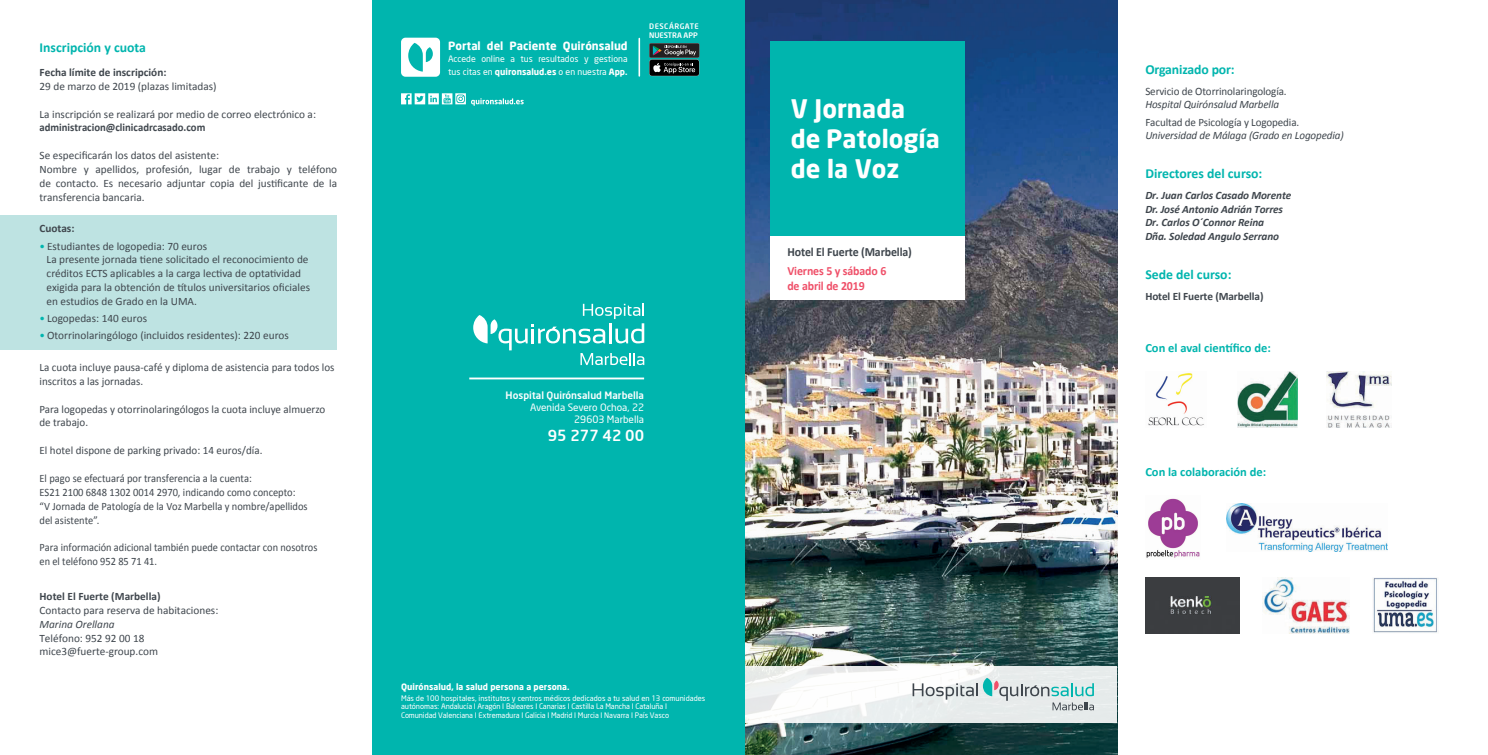
<style>
.page{position:relative;width:1488px;height:755px;background:#fff}
.page>*{position:absolute;margin:0;border:0;box-sizing:border-box;transform-origin:0 0}
.t1{font:700 25px/30px "Neo Sans";color:#fff}
.t2{font:500 15px "Neo Sans";color:#fff}
.t3{font:700 13.75px "Calibri";color:#00b5ae}
.t4{font:700 12.5px "Calibri";color:#00b5ae}
.t5{font:700 12.5px/15px "Calibri";letter-spacing:-.01em;color:#ef5069;scale:.95 1}
.t6{font:700 12.5px "Calibri";letter-spacing:-.01em;color:#3f464d;scale:.95 1}
.t7{font:11.25px/13.8px "Calibri";color:#3f464d}
.t8{font:11.25px/13.8px "Calibri";color:#3f464d;scale:.93 1}
.t9{font:italic 700 11.25px/13.8px "Calibri";letter-spacing:-.01em;color:#3f464d}
.t10{font:700 11.25px "Calibri";color:#3f464d}
.t11{font:11.25px/13.8px "Calibri";color:#3f464d;scale:.92 1}
.t12{font:italic 11.25px "Calibri";letter-spacing:-.01em;color:#3f464d}
.t13{font:700 11.25px "Calibri";color:#3f464d;scale:.95 1}
.t14{font:700 11.25px "Neo Sans";color:#fff}
.t15{font:10px/12px "Neo Sans";color:#fff;text-align:right}
.t16{font:500 10px "Neo Sans";color:#fff}
.t17{font:8.75px/12.5px "Neo Sans";color:#fff}
.t18{font:700 8.75px "Neo Sans";color:#fff}
.t19{font:7.5px/8.8px "Neo Sans";letter-spacing:-.01em;color:#fff}
.t20{font:500 7.5px/8.8px "Neo Sans";letter-spacing:-.005em;color:#fff}
.s1{color:#00b5ae}
.s2{font-weight:700}
</style>
<div class="page">
<div style="left:0;top:215px;width:337px;height:134px;background:#bee3e2"></div>
<img style="left:745px;top:0;width:372px;height:754px">
<svg style="left:745px;top:665px;width:372px;height:57px;fill:#ecf0f0"></svg>
<div style="left:769px;top:41px;width:195px;height:195px;background:#00b5ae"></div>
<div style="left:769px;top:236px;width:195px;height:64px;background:#fff"></div>
<div style="left:373px;top:0;width:372px;height:754px;background:#00b5ae"></div>
<hr style="left:469px;top:377px;width:175px;height:2px;background:#fff">
<svg style="left:473px;top:303px;width:171px;height:62px"></svg>
<svg style="left:912px;top:677px;width:182px;height:32px;background:#ccd8d9"></svg>
<img style="left:1237px;top:371px;width:60px;height:56px">
<img style="left:1148px;top:373px;width:56px;height:53px">
<img style="left:1326px;top:371px;width:65px;height:56px">
<img style="left:1227px;top:503px;width:160px;height:48px">
<img style="left:1262px;top:577px;width:87px;height:56px">
<img style="left:1145px;top:577px;width:94px;height:56px">
<img style="left:1146px;top:498px;width:54px;height:60px">
<img style="left:1373px;top:578px;width:65px;height:55px">
<div style="left:401px;top:38px;width:39px;height:39px;background:#fff;border-radius:4px"></div>
<svg style="left:408px;top:43px;width:25px;height:28px"></svg>
<hr style="left:638px;top:38px;width:2px;height:38px;background:#fff">
<svg style="left:649px;top:43px;width:50px;height:33px;background:#373f3f"></svg>
<svg style="left:401px;top:93px;width:123px;height:13px"></svg>
<p class="t3" style="left:40px;top:38px;width:108px">Inscripción y cuota</p>
<p class="t10" style="left:40px;top:65px;width:128px">Fecha límite de inscripción:</p>
<p class="t7" style="left:40px;top:79px;width:179px">29 de marzo de 2019 (plazas limitadas)</p>
<p class="t7" style="left:40px;top:107px;width:278px">La inscripción se realizará por medio de correo electrónico a:</p>
<p class="t13" style="left:40px;top:120px;width:176px">administracion@clinicadrcasado.com</p>
<p class="t7" style="left:40px;top:149px;width:299px">Se especificarán los datos del asistente:<br>Nombre y apellidos, profesión, lugar de trabajo y teléfono de contacto. Es necesario adjuntar copia del justificante de la transferencia bancaria.</p>
<p class="t10" style="left:40px;top:221px;width:36px">Cuotas:</p>
<p class="t7" style="left:47px;top:239px;width:265px;text-indent:-7px"><span class="s1">•</span> Estudiantes de logopedia: 70 euros<br>La presente jornada tiene solicitado el reconocimiento de créditos ECTS aplicables a la carga lectiva de optatividad exigida para la obtención de títulos universitarios oficiales en estudios de Grado en la UMA.</p>
<p class="t7" style="left:40px;top:311px;width:109px"><span class="s1">•</span> Logopedas: 140 euros</p>
<p class="t7" style="left:40px;top:328px;width:251px"><span class="s1">•</span> Otorrinolaringólogo (incluidos residentes): 220 euros</p>
<p class="t7" style="left:40px;top:360px;width:297px">La cuota incluye pausa-café y diploma de asistencia para todos los inscritos a las jornadas.</p>
<p class="t7" style="left:40px;top:401px;width:287px">Para logopedas y otorrinolaringólogos la cuota incluye almuerzo de trabajo.</p>
<p class="t7" style="left:40px;top:443px;width:224px">El hotel dispone de parking privado: 14 euros/día.</p>
<p class="t8" style="left:40px;top:471px;width:290px">El pago se efectuará por transferencia a la cuenta:<br>ES21 2100 6848 1302 0014 2970, indicando como concepto: “V Jornada de Patología de la Voz Marbella y nombre/apellidos del asistente”.</p>
<p class="t11" style="left:40px;top:540px;width:304px">Para información adicional también puede contactar con nosotros en el teléfono 952 85 71 41.</p>
<p class="t10" style="left:40px;top:589px;width:122px">Hotel El Fuerte (Marbella)</p>
<p class="t7" style="left:40px;top:603px;width:180px">Contacto para reserva de habitaciones:</p>
<p class="t12" style="left:40px;top:616px;width:77px">Marina Orellana</p>
<p class="t7" style="left:40px;top:630px;width:120px">Teléfono: 952 92 00 18 mice3@fuerte-group.com</p>
<p class="t14" style="left:448px;top:38px;width:181px">Portal del Paciente Quirónsalud</p>
<p class="t17" style="left:448px;top:53px;width:181px">Accede online a tus resultados y gestiona tus citas en <span class="s2">quironsalud.es</span> o en nuestra <span class="s2">App.</span></p>
<p class="t20" style="left:649px;top:22px;width:51px">DESCÁRGATE<br>NUESTRA APP</p>
<p class="t16" style="left:505px;top:388px;width:140px">Hospital Quirónsalud Marbella</p>
<p class="t15" style="left:530px;top:400px;width:115px">Avenida Severo Ochoa, 22<br>29603 Marbella</p>
<h2 class="t2" style="left:548px;top:425px;width:98px">95 277 42 00</h2>
<p class="t18" style="left:401px;top:680px;width:170px">Quirónsalud, la salud persona a persona.</p>
<p class="t19" style="left:401px;top:693px;width:306px">Más de 100 hospitales, institutos y centros médicos dedicados a tu salud en 13 comunidades autónomas: Andalucía I Aragón I Baleares I Canarias I Castilla La Mancha I Cataluña I<br>Comunidad Valenciana I Extremadura I Galicia I Madrid I Murcia I Navarra I País Vasco</p>
<h1 class="t1" style="left:791px;top:93px;width:150px">V Jornada de Patología de la Voz</h1>
<p class="t6" style="left:787px;top:244px;width:133px">Hotel El Fuerte (Marbella)</p>
<p class="t5" style="left:787px;top:263px;width:106px">Viernes 5 y sábado 6 de abril de 2019</p>
<p class="t3" style="left:1145px;top:60px;width:91px">Organizado por:</p>
<p class="t7" style="left:1145px;top:84px;width:143px">Servicio de Otorrinolaringología.</p>
<p class="t12" style="left:1145px;top:97px;width:135px">Hospital Quirónsalud Marbella</p>
<p class="t7" style="left:1145px;top:115px;width:155px">Facultad de Psicología y Logopedia.</p>
<p class="t12" style="left:1145px;top:128px;width:200px">Universidad de Málaga (Grado en Logopedia)</p>
<p class="t3" style="left:1145px;top:164px;width:119px">Directores del curso:</p>
<p class="t9" style="left:1145px;top:188px;width:147px">Dr. Juan Carlos Casado Morente<br>Dr. José Antonio Adrián Torres<br>Dr. Carlos O´Connor Reina<br>Dña. Soledad Angulo Serrano</p>
<p class="t3" style="left:1145px;top:265px;width:88px">Sede del curso:</p>
<p class="t10" style="left:1145px;top:288px;width:120px">Hotel El Fuerte (Marbella)</p>
<p class="t4" style="left:1145px;top:340px;width:127px">Con el aval científico de:</p>
<p class="t4" style="left:1145px;top:464px;width:122px">Con la colaboración de:</p>
</div>
